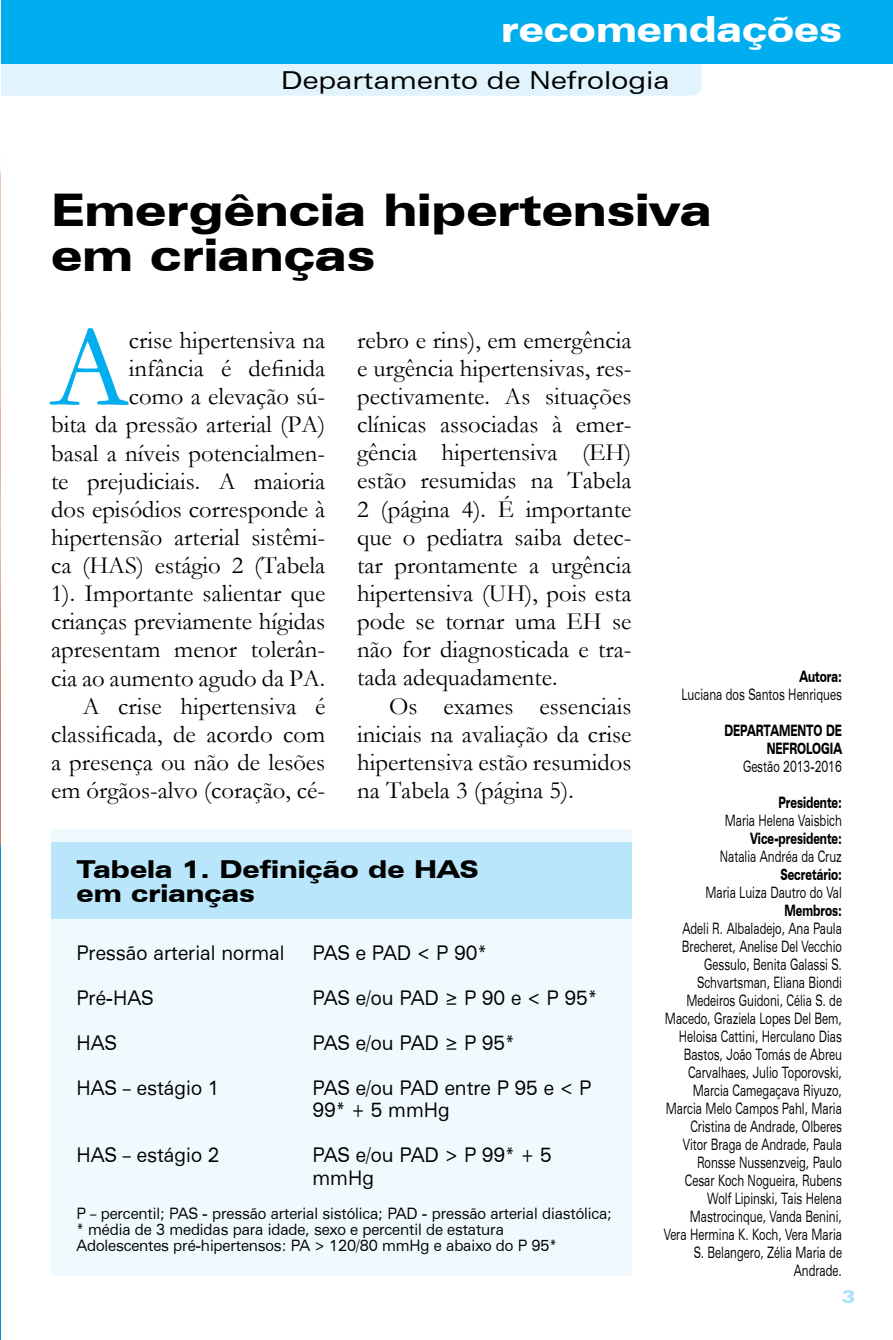
<style>
.page{position:relative;width:893px;height:1340px;background:#fff}
.page>*{position:absolute;margin:0;border:0;box-sizing:border-box;transform-origin:0 0}
.t1{font:114.98px "Garamond";color:#00aeef}
.t2{font:900 expanded 45px/45px "Zurich BT";color:#000}
.t3{font:900 expanded 36px "Zurich BT";color:#fff}
.t4{font:24.75px/28.1px "Garamond";color:#000;text-align:justify}
.t5{font:900 expanded 24.75px/24.8px "Zurich BT";color:#000}
.t6{font:expanded 24.75px "Zurich BT";color:#000}
.t7{font:expanded 20.25px/22.5px "Zurich BT";color:#000;scale:.8 1}
.t8{font:900 expanded 18px "Zurich BT";color:#abe1fa}
.t9{font:expanded 15.75px/18px "Zurich BT";color:#000;text-align:right;scale:.6 1}
.t10{font:expanded 15.75px/15.8px "Zurich BT";color:#000;scale:.8 1}
.t11{font:900 expanded 15.75px/18px "Zurich BT";color:#000;text-align:right;scale:.6 1}
</style>
<div class="page">
<div style="left:1px;top:64px;width:701px;height:32px;background:#e1f4fd"></div>
<div style="left:0;top:0;width:893px;height:64px;background:#00aeef"></div>
<svg style="left:49px;top:328px;width:80px;height:77px"></svg>
<div style="left:51px;top:829px;width:580px;height:447px;background:#eff9fe"></div>
<div style="left:51px;top:842px;width:580px;height:76px;background:#b9e6fa"></div>
<img style="left:0;top:0;width:1px;height:1339px">
<h3 class="t3" style="left:501px;top:7px;width:342px">recomendações</h3>
<p class="t6" style="left:281px;top:66px;width:390px">Departamento de Nefrologia</p>
<h2 class="t2" style="left:51px;top:187px;width:662px">Emergência hipertensiva em crianças</h2>
<h1 class="t1" style="left:51px;top:291px;width:79px">A</h1>
<p class="t4" style="left:51px;top:325px;width:276px;text-align:right">crise hipertensiva na infância é definida<br>como a elevação sú-<br>bita da pressão arterial (PA) basal a níveis potencialmen&shy;te prejudiciais. A maioria dos episódios corresponde à hipertensão arterial sistêmi&shy;ca (HAS) estágio 2 (Tabela<br>1). Importante salientar que crianças previamente hígidas apresentam menor tolerân&shy;cia ao aumento agudo da PA.<br>A crise hipertensiva é classificada, de acordo com a presença ou não de lesões em órgãos-alvo (coração, cé-</p>
<p class="t4" style="left:357px;top:325px;width:276px">rebro e rins), em emergência e urgência hipertensivas, res&shy;pectivamente. As situações clínicas associadas à emer&shy;gência hipertensiva (EH) estão resumidas na Tabela 2 (página 4). É importante que o pediatra saiba detec&shy;tar prontamente a urgência hipertensiva (UH), pois esta pode se tornar uma EH se não for diagnosticada e tra&shy;tada adequadamente.</p>
<p class="t4" style="left:357px;top:691px;width:276px;text-indent:32px">Os exames essenciais iniciais na avaliação da crise hipertensiva estão resumidos na Tabela 3 (página 5).</p>
<p class="t5" style="left:77px;top:856px;width:404px">Tabela 1. Definição de HAS em crianças</p>
<p class="t7" style="left:77px;top:941px;width:262px">Pressão arterial normal</p>
<p class="t7" style="left:77px;top:986px;width:98px">Pré-HAS</p>
<p class="t7" style="left:77px;top:1031px;width:52px">HAS</p>
<p class="t7" style="left:77px;top:1076px;width:180px">HAS – estágio 1</p>
<p class="t7" style="left:313px;top:941px;width:220px">PAS e PAD &lt; P 90*</p>
<p class="t7" style="left:313px;top:986px;width:358px">PAS e/ou PAD ≥ P 90 e &lt; P 95*</p>
<p class="t7" style="left:313px;top:1031px;width:254px">PAS e/ou PAD ≥ P 95*</p>
<p class="t7" style="left:313px;top:1076px;width:350px">PAS e/ou PAD entre P 95 e &lt; P<br>99* + 5 mmHg</p>
<p class="t7" style="left:313px;top:1143px;width:301px">PAS e/ou PAD &gt; P 99* + 5 mmHg</p>
<p class="t7" style="left:77px;top:1143px;width:180px">HAS – estágio 2</p>
<p class="t10" style="left:77px;top:1205px;width:671px">P – percentil; PAS - pressão arterial sistólica; PAD - pressão arterial diastólica; * média de 3 medidas para idade, sexo e percentil de estatura<br>Adolescentes pré-hipertensos: PA &gt; 120/80 mmHg e abaixo do P 95*</p>
<p class="t11" style="left:799px;top:667px;width:72px">Autora:</p>
<p class="t9" style="left:681px;top:685px;width:269px">Luciana dos Santos Henriques</p>
<p class="t11" style="left:724px;top:721px;width:197px">DEPARTAMENTO DE<br>NEFROLOGIA</p>
<p class="t9" style="left:743px;top:757px;width:166px">Gestão 2013-2016</p>
<p class="t11" style="left:779px;top:793px;width:107px">Presidente:</p>
<p class="t9" style="left:725px;top:811px;width:197px">Maria Helena Vaisbich</p>
<p class="t11" style="left:750px;top:829px;width:155px">Vice-presidente:</p>
<p class="t9" style="left:720px;top:847px;width:205px">Natalia Andréa da Cruz</p>
<p class="t11" style="left:780px;top:865px;width:104px">Secretário:</p>
<p class="t9" style="left:705px;top:883px;width:229px">Maria Luiza Dautro do Val</p>
<p class="t11" style="left:784px;top:901px;width:97px">Membros:</p>
<p class="t9" style="left:664px;top:919px;width:299px">Adeli R. Albaladejo, Ana Paula<br>Brecheret, Anelise Del Vecchio<br>Gessulo, Benita Galassi S.<br>Schvartsman, Eliana Biondi<br>Medeiros Guidoni, Célia S. de<br>Macedo, Graziela Lopes Del Bem,<br>Heloisa Cattini, Herculano Dias<br>Bastos, João Tomás de Abreu<br>Carvalhaes, Julio Toporovski,<br>Marcia Camegaçava Riyuzo,<br>Marcia Melo Campos Pahl, Maria<br>Cristina de Andrade, Olberes<br>Vitor Braga de Andrade, Paula<br>Ronsse Nussenzveig, Paulo<br>Cesar Koch Nogueira, Rubens<br>Wolf Lipinski, Tais Helena<br>Mastrocinque, Vanda Benini,<br>Vera Hermina K. Koch, Vera Maria<br>S. Belangero, Zélia Maria de<br>Andrade.</p>
<p class="t8" style="left:842px;top:1285px;width:15px">3</p>
</div>
